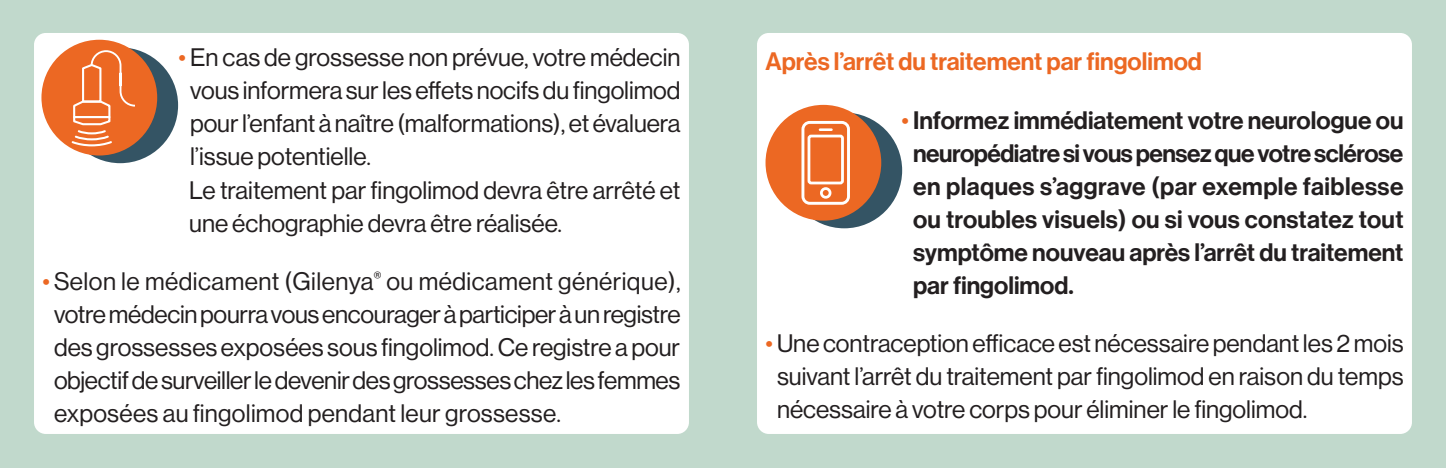
<style>
.page{position:relative;width:1446px;height:468px;background:#fff}
.page>*{position:absolute;margin:0;border:0;box-sizing:border-box;transform-origin:0 0}
.t1{font:24.6px/33px "Volta Modern Display 55 Roman";color:#231f20;text-align:justify}
.t2{font:500 24.6px/33px "Volta Modern Display 65";color:#231f20;text-align:justify}
.t3{font:500 24.6px "Volta Modern Display 65";color:#ec6823}
.s1{color:#ec6823}
.s2{font-family:"Volta Modern Display 55 Roman";font-weight:400;color:#ec6823}
</style>
<div class="page">
<div style="left:0;top:0;width:723px;height:468px;background:#c1d9cc"></div>
<div style="left:723px;top:0;width:723px;height:468px;background:#c1d9cc"></div>
<div style="left:34px;top:33px;width:655px;height:401px;background:#fff;border-radius:12px"></div>
<div style="left:757px;top:33px;width:655px;height:401px;background:#fff;border-radius:12px"></div>
<div style="left:62px;top:47px;width:116px;height:116px;background:#345464;border-radius:50%"></div>
<div style="left:41px;top:40px;width:116px;height:115px;background:#ec6823;border-radius:50%"></div>
<svg style="left:71px;top:49px;width:66px;height:98px"></svg>
<div style="left:786px;top:112px;width:116px;height:116px;background:#345464;border-radius:50%"></div>
<div style="left:765px;top:105px;width:116px;height:116px;background:#ec6823;border-radius:50%"></div>
<div style="left:801px;top:121px;width:49px;height:84px;border:3px solid #fff;border-radius:7px"></div>
<div style="left:807px;top:135px;width:37px;height:49px;border:3px solid #fff;border-radius:2px"></div>
<div style="left:820px;top:187px;width:11px;height:12px;border:3px solid #fff;border-radius:50%"></div>
<svg style="left:820px;top:128px;width:11px;height:3px"></svg>
<p class="t1" style="left:190px;top:41px;width:492px;text-indent:-11px"><span class="s1">•</span> En cas de grossesse non prévue, votre médecin vous informera sur les effets nocifs du fingolimod pour l’enfant à naître (malformations), et évaluera l’issue potentielle.</p>
<p class="t1" style="left:189px;top:173px;width:493px">Le traitement par fingolimod devra être arrêté et une échographie devra être réalisée.</p>
<p class="t1" style="left:54px;top:265px;width:628px;text-indent:-11px"><span class="s1">•</span> Selon le médicament (Gilenya<sup>®</sup> ou médicament générique), votre médecin pourra vous encourager à participer à un registre des grossesses exposées sous fingolimod. Ce registre a pour objectif de surveiller le devenir des grossesses chez les femmes exposées au fingolimod pendant leur grossesse.</p>
<p class="t3" style="left:765px;top:47px;width:438px">Après l’arrêt du traitement par fingolimod</p>
<p class="t2" style="left:913px;top:104px;width:492px;text-indent:-11px"><span class="s2">•</span> Informez immédiatement votre neurologue ou neuropédiatre si vous pensez que votre sclérose en plaques s’aggrave (par exemple faiblesse ou troubles visuels) ou si vous constatez tout symptôme nouveau après l’arrêt du traitement par fingolimod.</p>
<p class="t1" style="left:777px;top:327px;width:628px;text-indent:-11px"><span class="s1">•</span> Une contraception efficace est nécessaire pendant les 2 mois suivant l’arrêt du traitement par fingolimod en raison du temps nécessaire à votre corps pour éliminer le fingolimod.</p>
</div>
